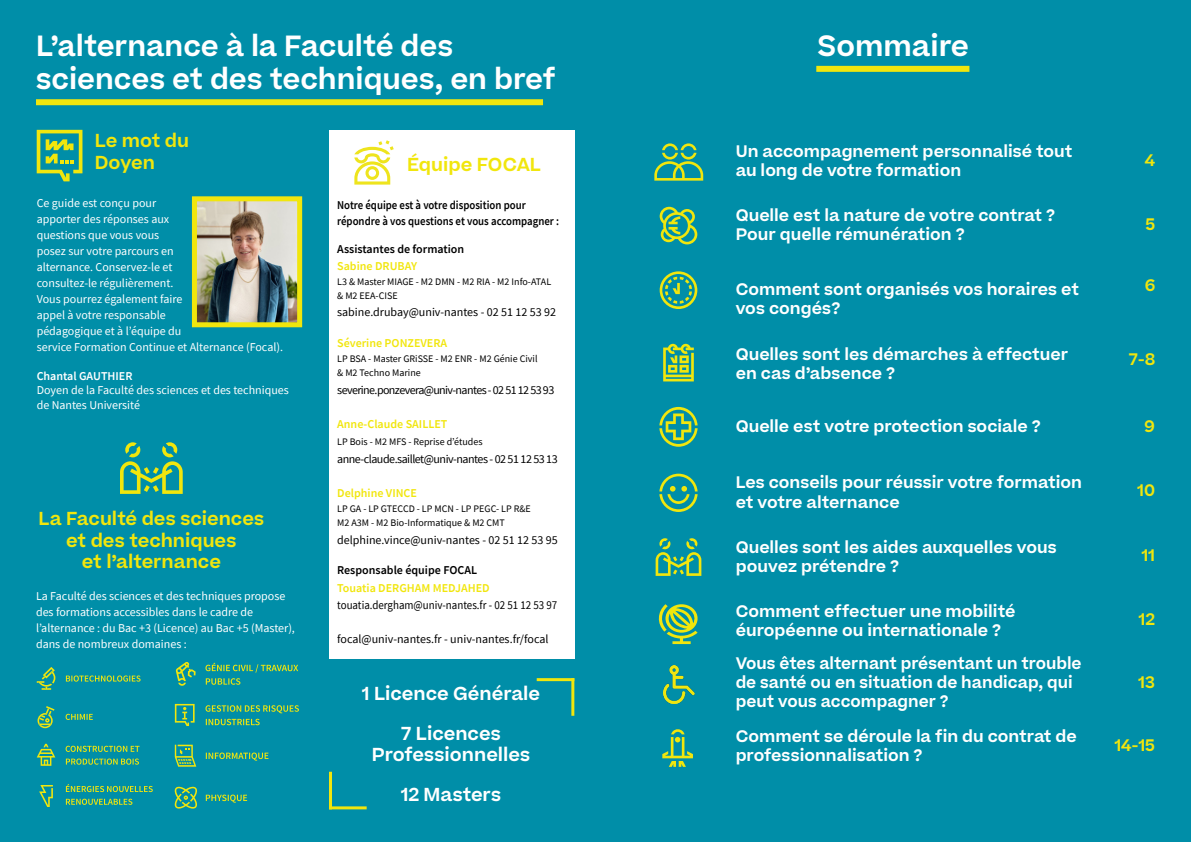
<style>
.page{position:relative;width:1191px;height:842px;background:#fff}
.page>*{position:absolute;margin:0;border:0;box-sizing:border-box;transform-origin:0 0}
.t1{font:600 28px/33.6px "Beatrice";color:#fff}
.t2{font:600 18px/21.6px "Beatrice";color:#f1e60d}
.t3{font:600 18px/21.6px "Beatrice";color:#fff;text-align:center}
.t4{font:600 16px/19.2px "Beatrice";color:#fff}
.t5{font:600 16px "Beatrice";color:#f1e60d}
.t6{font:12px/16px "Source Sans Pro";color:#fff}
.t7{font:12px "Source Sans Pro";color:#000}
.t8{font:600 12px "Source Sans Pro";color:#f1e60d}
.t9{font:600 12px/16px "Source Sans Pro";color:#000;scale:.9 1}
.t10{font:600 12px "Source Sans Pro";color:#000}
.t11{font:12px "Source Sans Pro";letter-spacing:-.04em;color:#000}
.t12{font:12px "Source Sans Pro";letter-spacing:-.05em;color:#000}
.t13{font:12px "Source Sans Pro";color:#000;scale:.91 1}
.t14{font:600 12px "Source Sans Pro";color:#fff}
.t15{font:10px/14.4px "Source Sans Pro";color:#000}
</style>
<div class="page">
<div style="left:0;top:0;width:595px;height:842px;background:#008ea8"></div>
<div style="left:36px;top:99px;width:507px;height:6px;background:#f1e60d"></div>
<svg style="left:37px;top:130px;width:45px;height:51px"></svg>
<div style="left:329px;top:130px;width:245px;height:528px;background:#fff"></div>
<svg style="left:120px;top:442px;width:63px;height:52px"></svg>
<svg style="left:66px;top:799px;width:66px;height:6px"></svg>
<svg style="left:66px;top:784px;width:87px;height:8px"></svg>
<svg style="left:66px;top:758px;width:73px;height:7px"></svg>
<svg style="left:66px;top:746px;width:74px;height:6px"></svg>
<svg style="left:66px;top:714px;width:27px;height:6px"></svg>
<svg style="left:66px;top:675px;width:75px;height:7px"></svg>
<svg style="left:206px;top:794px;width:41px;height:9px"></svg>
<svg style="left:206px;top:752px;width:62px;height:9px"></svg>
<svg style="left:206px;top:719px;width:54px;height:6px"></svg>
<svg style="left:205px;top:705px;width:94px;height:8px"></svg>
<svg style="left:205px;top:663px;width:93px;height:22px"></svg>
<img style="left:198px;top:202px;width:98px;height:119px">
<div style="left:192px;top:196px;width:110px;height:131px;border:5px solid #f1e60d"></div>
<hr style="left:537px;top:678px;width:37px;height:3px;background:#f1e60d">
<hr style="left:571px;top:678px;width:3px;height:38px;background:#f1e60d">
<hr style="left:329px;top:806px;width:38px;height:3px;background:#f1e60d">
<hr style="left:329px;top:772px;width:3px;height:37px;background:#f1e60d">
<div style="left:587px;top:0;width:604px;height:842px;background:#008ea8"></div>
<div style="left:816px;top:66px;width:153px;height:6px;background:#f1e60d"></div>
<svg style="left:659px;top:271px;width:38px;height:38px"></svg>
<svg style="left:663px;top:344px;width:31px;height:37px"></svg>
<svg style="left:655px;top:538px;width:46px;height:38px"></svg>
<svg style="left:659px;top:207px;width:38px;height:37px"></svg>
<svg style="left:659px;top:407px;width:38px;height:40px"></svg>
<svg style="left:658px;top:604px;width:40px;height:40px"></svg>
<svg style="left:662px;top:729px;width:31px;height:38px"></svg>
<svg style="left:659px;top:474px;width:38px;height:38px"></svg>
<img style="left:663px;top:666px;width:32px;height:37px">
<svg style="left:354px;top:140px;width:40px;height:45px"></svg>
<svg style="left:37px;top:667px;width:18px;height:23px"></svg>
<svg style="left:38px;top:706px;width:16px;height:22px"></svg>
<svg style="left:37px;top:744px;width:18px;height:22px"></svg>
<svg style="left:176px;top:662px;width:20px;height:24px"></svg>
<svg style="left:175px;top:704px;width:20px;height:22px"></svg>
<svg style="left:175px;top:745px;width:21px;height:22px"></svg>
<svg style="left:174px;top:786px;width:23px;height:23px"></svg>
<svg style="left:39px;top:785px;width:14px;height:22px"></svg>
<svg style="left:654px;top:143px;width:49px;height:38px"></svg>
<h1 class="t1" style="left:36px;top:29px;width:521px">L’alternance à la Faculté des sciences et des techniques, en bref</h1>
<p class="t2" style="left:95px;top:130px;width:96px">Le mot du<br>Doyen</p>
<p class="t6" style="left:37px;top:195px;width:248px">Ce guide est conçu pour<br>apporter des réponses aux<br>questions que vous vous<br>posez sur votre parcours en<br>alternance. Conservez-le et<br>consultez-le régulièrement.<br>Vous pourrez également faire<br>appel à votre responsable<br>pédagogique et à l’équipe du<br>service Formation Continue et Alternance (Focal).</p>
<p class="t14" style="left:37px;top:368px;width:97px">Chantal GAUTHIER</p>
<p class="t6" style="left:37px;top:383px;width:254px;line-height:14.4px">Doyen de la Faculté des sciences et des techniques de Nantes Université</p>
<p class="t2" style="left:407px;top:154px;width:135px">Équipe FOCAL</p>
<p class="t9" style="left:337px;top:196px;width:248px">Notre équipe est à votre disposition pour répondre à vos questions et vous accompagner :</p>
<p class="t10" style="left:337px;top:241px;width:129px">Assistantes de formation</p>
<p class="t8" style="left:337px;top:258px;width:81px">Sabine DRUBAY</p>
<p class="t15" style="left:337px;top:274px;width:215px">L3 &amp; Master MIAGE - M2 DMN - M2 RIA - M2 Info-ATAL &amp; M2 EEA-CISE</p>
<p class="t7" style="left:337px;top:305px;width:220px">sabine.drubay@univ-nantes - 02 51 12 53 92</p>
<p class="t8" style="left:337px;top:335px;width:111px">Séverine PONZEVERA</p>
<p class="t15" style="left:337px;top:351px;width:202px">LP BSA - Master GRiSSE - M2 ENR - M2 Génie Civil &amp; M2 Techno Marine</p>
<p class="t12" style="left:337px;top:382px;width:218px">severine.ponzevera@univ-nantes - 02 51 12 53 93</p>
<p class="t8" style="left:337px;top:416px;width:112px">Anne-Claude SAILLET</p>
<p class="t15" style="left:337px;top:435px;width:147px">LP Bois - M2 MFS - Reprise d’études</p>
<p class="t11" style="left:337px;top:451px;width:222px">anne-claude.saillet@univ-nantes - 02 51 12 53 13</p>
<p class="t8" style="left:337px;top:485px;width:81px">Delphine VINCE</p>
<p class="t15" style="left:337px;top:501px;width:195px">LP GA - LP GTECCD - LP MCN - LP PEGC- LP R&amp;E<br>M2 A3M - M2 Bio-Informatique &amp; M2 CMT</p>
<p class="t7" style="left:337px;top:532px;width:222px">delphine.vince@univ-nantes - 02 51 12 53 95</p>
<p class="t10" style="left:337px;top:562px;width:141px">Responsable équipe FOCAL</p>
<p class="t8" style="left:337px;top:580px;width:154px">Touatia DERGHAM MEDJAHED</p>
<p class="t13" style="left:337px;top:597px;width:243px">touatia.dergham@univ-nantes.fr - 02 51 12 53 97</p>
<p class="t7" style="left:337px;top:632px;width:213px">focal@univ-nantes.fr - univ-nantes.fr/focal</p>
<p class="t3" style="left:362px;top:683px;width:179px">1 Licence Générale</p>
<p class="t3" style="left:372px;top:722px;width:160px">7 Licences<br>Professionnelles</p>
<p class="t3" style="left:401px;top:783px;width:102px">12 Masters</p>
<p class="t2" style="left:38px;top:508px;width:227px;text-align:center">La Faculté des sciences et des techniques<br>et l’alternance</p>
<p class="t6" style="left:36px;top:588px;width:260px">La Faculté des sciences et des techniques propose des formations accessibles dans le cadre de l’alternance : du Bac +3 (Licence) au Bac +5 (Master), dans de nombreux domaines :</p>
<h1 class="t1" style="left:817px;top:29px;width:153px">Sommaire</h1>
<p class="t4" style="left:735px;top:142px;width:338px">Un accompagnement personnalisé tout au long de votre formation</p>
<p class="t5" style="left:1145px;top:149px;width:12px">4</p>
<p class="t4" style="left:735px;top:206px;width:321px">Quelle est la nature de votre contrat ?<br>Pour quelle rémunération ?</p>
<p class="t4" style="left:735px;top:280px;width:345px">Comment sont organisés vos horaires et vos congés?</p>
<p class="t4" style="left:735px;top:344px;width:334px">Quelles sont les démarches à effectuer en cas d’absence ?</p>
<p class="t4" style="left:735px;top:416px;width:307px">Quelle est votre protection sociale ?</p>
<p class="t4" style="left:735px;top:473px;width:348px">Les conseils pour réussir votre formation et votre alternance</p>
<p class="t4" style="left:735px;top:537px;width:322px">Quelles sont les aides auxquelles vous pouvez prétendre ?</p>
<p class="t4" style="left:735px;top:601px;width:281px">Comment effectuer une mobilité éuropéenne ou internationale ?</p>
<p class="t4" style="left:735px;top:653px;width:347px">Vous êtes alternant présentant un trouble de santé ou en situation de handicap, qui peut vous accompagner ?</p>
<p class="t4" style="left:735px;top:727px;width:342px">Comment se déroule la fin du contrat de professionnalisation ?</p>
<p class="t5" style="left:1145px;top:213px;width:11px">5</p>
<p class="t5" style="left:1144px;top:275px;width:12px">6</p>
<p class="t5" style="left:1129px;top:349px;width:28px">7-8</p>
<p class="t5" style="left:1144px;top:415px;width:12px">9</p>
<p class="t5" style="left:1137px;top:480px;width:19px">10</p>
<p class="t5" style="left:1141px;top:544px;width:15px">11</p>
<p class="t5" style="left:1139px;top:608px;width:18px">12</p>
<p class="t5" style="left:1138px;top:672px;width:18px">13</p>
<p class="t5" style="left:1114px;top:734px;width:42px">14-15</p>
</div>
